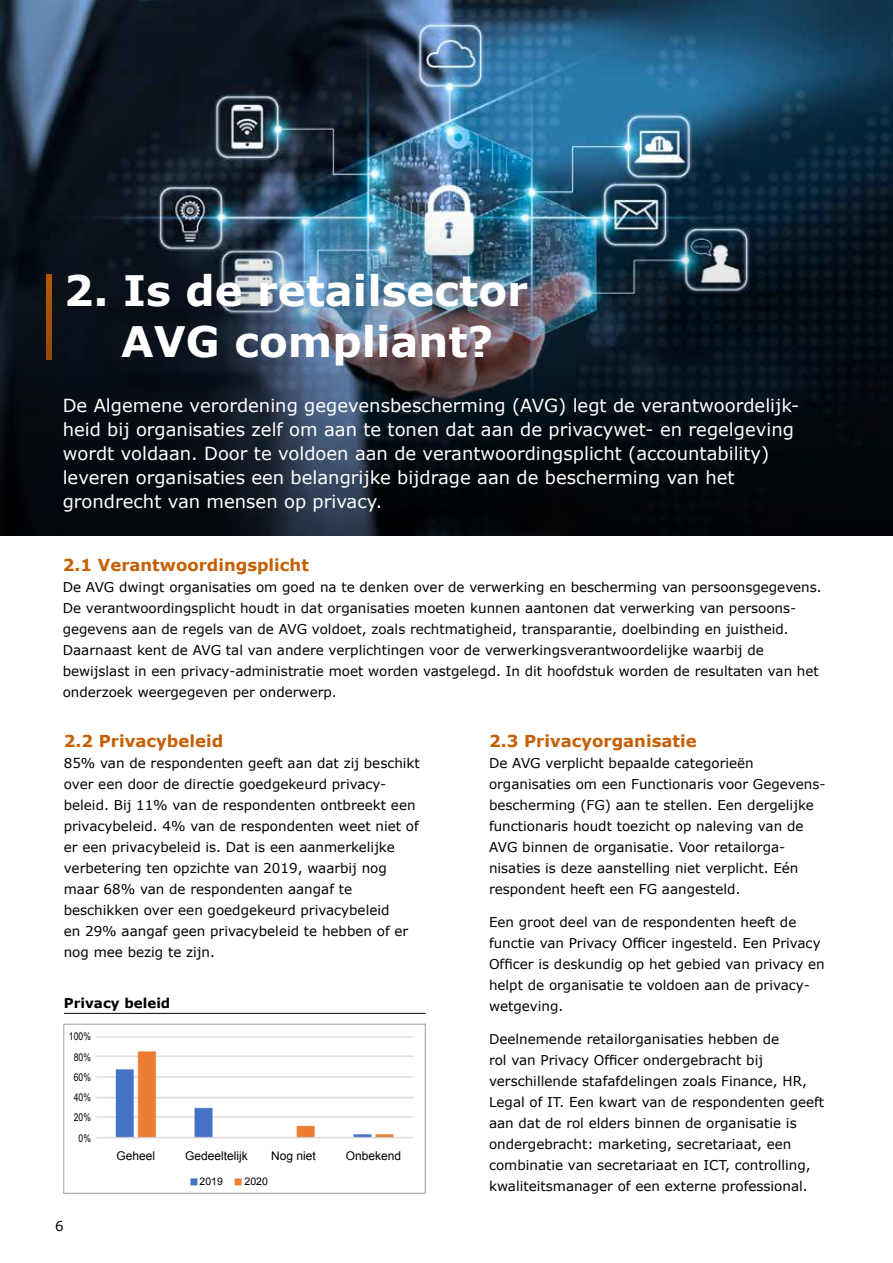
<style>
.page{position:relative;width:893px;height:1263px;background:#fff}
.page>*{position:absolute;margin:0;border:0;box-sizing:border-box;transform-origin:0 0}
.t1{font:700 42px/50.4px "Verdana";color:#fff;text-align:center}
.t2{font:18px/24px "Verdana";color:#fff}
.t3{font:700 16.5px "Verdana";color:#c66005}
.t4{font:13.5px/21px "Verdana";color:#000}
.t5{font:700 13.5px "Verdana";color:#000}
.t6{font:12px "Arial";color:#000}
.t7{font:10.5px/20.2px "Arial Narrow";color:#000;text-align:right}
.t8{font:10.5px "Arial";color:#000}
</style>
<div class="page">
<img style="left:0;top:0;width:893px;height:142px">
<img style="left:0;top:142px;width:893px;height:394px">
<img style="left:68px;top:1031px;width:346px;height:155px">
<div style="left:63px;top:1024px;width:363px;height:169px;border:1px solid #9d9d9c"></div>
<div style="left:65px;top:1033px;width:26px;height:124px;background:#fff"></div>
<div style="left:101px;top:1147px;width:318px;height:17px;background:#fff"></div>
<div style="left:200px;top:1176px;width:29px;height:11px;background:#fff"></div>
<div style="left:244px;top:1176px;width:30px;height:11px;background:#fff"></div>
<hr style="left:64px;top:1013px;width:362px;height:1px;background:#000">
<h1 class="t1" style="left:64px;top:265px;width:466px">2. Is de retailsector<br>AVG compliant?</h1>
<p class="t2" style="left:63px;top:393px;width:738px">De Algemene verordening gegevensbescherming (AVG) legt de verantwoordelijk&shy;heid bij organisaties zelf om aan te tonen dat aan de privacywet- en regelgeving wordt voldaan. Door te voldoen aan de verantwoordingsplicht (accountability) leveren organisaties een belangrijke bijdrage aan de bescherming van het grondrecht van mensen op privacy.</p>
<p class="t3" style="left:63px;top:554px;width:248px">2.1 Verantwoordingsplicht</p>
<p class="t4" style="left:63px;top:576px;width:760px">De AVG dwingt organisaties om goed na te denken over de verwerking en bescherming van persoonsgegevens.<br>De verantwoordingsplicht houdt in dat organisaties moeten kunnen aantonen dat verwerking van persoons&shy;gegevens aan de regels van de AVG voldoet, zoals rechtmatigheid, transparantie, doelbinding en juistheid.<br>Daarnaast kent de AVG tal van andere verplichtingen voor de verwerkingsverantwoordelijke waarbij de bewijslast in een privacy-administratie moet worden vastgelegd. In dit hoofdstuk worden de resultaten van het onderzoek weergegeven per onderwerp.</p>
<p class="t3" style="left:489px;top:730px;width:209px">2.3 Privacyorganisatie</p>
<p class="t4" style="left:489px;top:752px;width:338px">De AVG verplicht bepaalde categorieën organisaties om een Functionaris voor Gegevens&shy;bescherming (FG) aan te stellen. Een dergelijke functionaris houdt toezicht op naleving van de AVG binnen de organisatie. Voor retailorga&shy;nisaties is deze aanstelling niet verplicht. Eén respondent heeft een FG aangesteld.</p>
<p class="t4" style="left:489px;top:911px;width:337px">Een groot deel van de respondenten heeft de functie van Privacy Officer ingesteld. Een Privacy Officer is deskundig op het gebied van privacy en helpt de organisatie te voldoen aan de privacy&shy;wetgeving.</p>
<p class="t4" style="left:489px;top:1028px;width:337px">Deelnemende retailorganisaties hebben de<br>rol van Privacy Officer ondergebracht bij verschillende stafafdelingen zoals Finance, HR, Legal of IT. Een kwart van de respondenten geeft aan dat de rol elders binnen de organisatie is ondergebracht: marketing, secretariaat, een combinatie van secretariaat en ICT, controlling, kwaliteitsmanager of een externe professional.</p>
<p class="t3" style="left:64px;top:730px;width:161px">2.2 Privacybeleid</p>
<p class="t4" style="left:64px;top:752px;width:358px">85% van de respondenten geeft aan dat zij beschikt over een door de directie goedgekeurd privacy&shy;beleid. Bij 11% van de respondenten ontbreekt een privacybeleid. 4% van de respondenten weet niet of er een privacybeleid is. Dat is een aanmerkelijke verbetering ten opzichte van 2019, waarbij nog maar 68% van de respondenten aangaf te beschikken over een goedgekeurd privacybeleid<br>en 29% aangaf geen privacybeleid te hebben of er nog mee bezig te zijn.</p>
<p class="t5" style="left:64px;top:994px;width:108px">Privacy beleid</p>
<p class="t7" style="left:69px;top:1026px;width:24px">100%<br>80%<br>60%<br>40%<br>20%<br>0%</p>
<p class="t6" style="left:116px;top:1148px;width:40px">Geheel</p>
<p class="t6" style="left:185px;top:1148px;width:64px">Gedeeltelijk</p>
<p class="t6" style="left:271px;top:1148px;width:46px">Nog niet</p>
<p class="t6" style="left:346px;top:1148px;width:57px">Onbekend</p>
<p class="t8" style="left:200px;top:1174px;width:25px">2019</p>
<p class="t8" style="left:244px;top:1174px;width:25px">2020</p>
<p class="t4" style="left:55px;top:1215px;width:10px">6</p>
</div>
